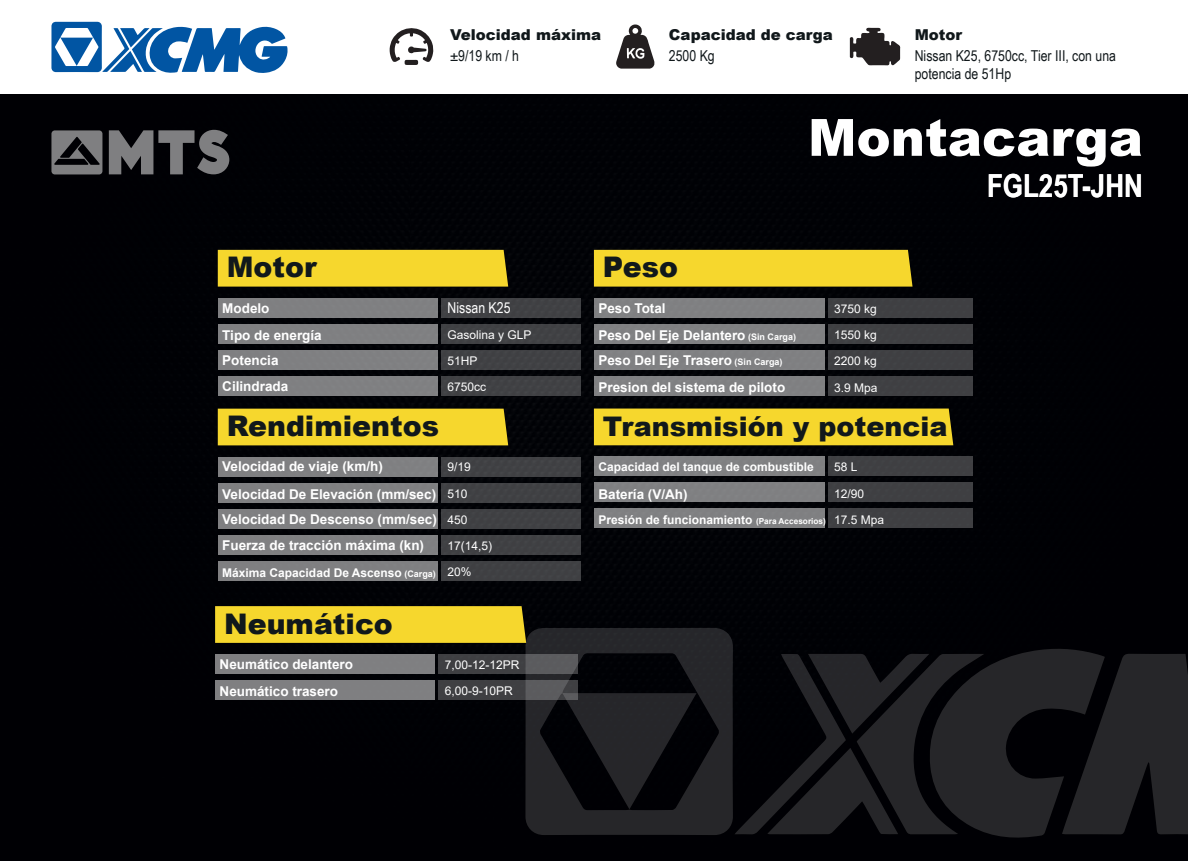
<style>
.page{position:relative;width:1188px;height:861px;background:#fff}
.page>*{position:absolute;margin:0;border:0;box-sizing:border-box;transform-origin:0 0}
.t1{font:900 51.3px "Arial";color:#fff}
.t2{font:700 31.65px "Arial Narrow";color:#fff}
.t3{font:900 28.35px "Arial";color:#11181b}
.t4{font:900 27px "Arial";color:#11181b}
.t5{font:15px/18px "Arial Narrow";color:#11181b}
.t6{font:900 15px "Arial";color:#11181b}
.t7{font:15px "Arial Narrow";color:#fff}
.t8{font:700 13.5px/27.3px "Arial";color:#fff}
.t9{font:12px/26.2px "Arial";color:#fff}
.t10{font:700 12px "Arial";color:#fff}
.s1{font-size:9px}
.s2{font-size:8.25px}
</style>
<div class="page">
<div style="left:0;top:94px;width:410px;height:766px;background:#000004"></div>
<div style="left:410px;top:94px;width:778px;height:766px;background:#000105"></div>
<svg style="left:850px;top:27px;width:50px;height:39px"></svg>
<svg style="left:616px;top:25px;width:39px;height:44px"></svg>
<svg style="left:390px;top:28px;width:43px;height:37px"></svg>
<svg style="left:525px;top:627px;width:208px;height:207px;background:#19191d"></svg>
<svg style="left:734px;top:646px;width:454px;height:192px;background:#17171b"></svg>
<div style="left:441px;top:298px;width:140px;height:19px;background:#404144"></div>
<div style="left:441px;top:324px;width:140px;height:19px;background:#404244"></div>
<div style="left:441px;top:350px;width:140px;height:19px;background:#404245"></div>
<div style="left:441px;top:376px;width:140px;height:19px;background:#404245"></div>
<div style="left:218px;top:250px;width:290px;height:36px;background:#f6d72d"></div>
<div style="left:218px;top:298px;width:219px;height:19px;background:#7f8082"></div>
<div style="left:218px;top:324px;width:219px;height:19px;background:#7f8082"></div>
<div style="left:218px;top:350px;width:219px;height:19px;background:#7f8082"></div>
<div style="left:218px;top:376px;width:219px;height:19px;background:#7f8082"></div>
<div style="left:441px;top:456px;width:140px;height:20px;background:#404244"></div>
<div style="left:441px;top:482px;width:140px;height:20px;background:#404144"></div>
<div style="left:441px;top:508px;width:140px;height:20px;background:#404144"></div>
<div style="left:441px;top:534px;width:140px;height:20px;background:#3f4144"></div>
<div style="left:218px;top:408px;width:290px;height:37px;background:#f6d72d"></div>
<div style="left:218px;top:456px;width:219px;height:20px;background:#7f8082"></div>
<div style="left:218px;top:482px;width:219px;height:20px;background:#7f8082"></div>
<div style="left:218px;top:508px;width:219px;height:20px;background:#7f8081"></div>
<div style="left:218px;top:534px;width:219px;height:20px;background:#7f7f81"></div>
<div style="left:218px;top:560px;width:219px;height:20px;background:#7f7f81"></div>
<div style="left:441px;top:560px;width:140px;height:20px;background:#3f4043"></div>
<svg style="left:438px;top:654px;width:140px;height:19px;background:#49494c"></svg>
<svg style="left:438px;top:680px;width:140px;height:19px;background:#47474a"></svg>
<div style="left:215px;top:606px;width:311px;height:36px;background:#f6d72d"></div>
<div style="left:215px;top:654px;width:219px;height:19px;background:#7f7f81"></div>
<div style="left:215px;top:680px;width:219px;height:19px;background:#7f7f81"></div>
<div style="left:594px;top:350px;width:230px;height:19px;background:#808082"></div>
<div style="left:828px;top:298px;width:145px;height:19px;background:#3f3f42"></div>
<div style="left:828px;top:324px;width:145px;height:19px;background:#3f4042"></div>
<div style="left:828px;top:350px;width:145px;height:19px;background:#3f4043"></div>
<div style="left:828px;top:376px;width:145px;height:19px;background:#3f4043"></div>
<div style="left:594px;top:298px;width:230px;height:19px;background:#808082"></div>
<div style="left:594px;top:324px;width:230px;height:19px;background:#808082"></div>
<div style="left:594px;top:376px;width:230px;height:19px;background:#808082"></div>
<div style="left:594px;top:250px;width:318px;height:36px;background:#f6d72d"></div>
<div style="left:594px;top:508px;width:230px;height:20px;background:#7f8082"></div>
<div style="left:594px;top:482px;width:230px;height:20px;background:#808082"></div>
<div style="left:828px;top:456px;width:145px;height:20px;background:#3f4042"></div>
<div style="left:828px;top:482px;width:145px;height:20px;background:#3f3f42"></div>
<div style="left:828px;top:508px;width:145px;height:20px;background:#3f3f42"></div>
<div style="left:594px;top:456px;width:230px;height:20px;background:#808082"></div>
<div style="left:594px;top:408px;width:359px;height:37px;background:#f6d72d"></div>
<svg style="left:51px;top:22px;width:237px;height:51px"></svg>
<svg style="left:109px;top:130px;width:120px;height:44px;background:#4f4f52"></svg>
<svg style="left:51px;top:130px;width:51px;height:44px;background:#5d5d5f"></svg>
<p class="t6" style="left:450px;top:24px;width:152px">Velocidad máxima</p>
<p class="t5" style="left:450px;top:46px;width:71px">±9/19 km / h</p>
<p class="t6" style="left:669px;top:24px;width:165px">Capacidad de carga</p>
<p class="t5" style="left:669px;top:46px;width:47px">2500 Kg</p>
<p class="t6" style="left:914px;top:24px;width:49px">Motor</p>
<p class="t5" style="left:914px;top:46px;width:203px">Nissan K25, 6750cc, Tier III, con una potencia de 51Hp</p>
<h1 class="t1" style="left:808px;top:100px;width:336px">Montacarga</h1>
<h2 class="t2" style="left:987px;top:162px;width:157px">FGL25T-JHN</h2>
<h3 class="t3" style="left:227px;top:246px;width:91px">Motor</h3>
<p class="t8" style="left:222px;top:294px;width:101px">Modelo<br>Tipo de energía</p>
<p class="t8" style="left:222px;top:347px;width:68px;line-height:26.1px">Potencia<br>Cilindrada</p>
<p class="t9" style="left:447px;top:347px;width:40px">51HP<br>6750cc</p>
<p class="t7" style="left:447px;top:296px;width:64px">Nissan K25</p>
<p class="t9" style="left:447px;top:321px;width:86px">Gasolina y GLP</p>
<h3 class="t3" style="left:227px;top:405px;width:214px">Rendimientos</h3>
<p class="t8" style="left:222px;top:453px;width:215px">Velocidad de viaje (km/h)<br>Velocidad De Elevación (mm/sec)</p>
<p class="t8" style="left:222px;top:506px;width:216px;line-height:26.1px">Velocidad De Descenso (mm/sec)<br>Fuerza de tracción máxima (kn)</p>
<p class="t10" style="left:222px;top:563px;width:215px">Máxima Capacidad De Ascenso <span class="s1">(Carga)</span></p>
<p class="t9" style="left:447px;top:454px;width:25px">9/19<br>510</p>
<p class="t9" style="left:447px;top:506px;width:46px">450<br>17(14,5)<br>20%</p>
<h3 class="t3" style="left:224px;top:602px;width:170px">Neumático</h3>
<p class="t8" style="left:220px;top:650px;width:135px">Neumático delantero<br>Neumático trasero</p>
<p class="t9" style="left:445px;top:651px;width:76px">7,00-12-12PR<br>6,00-9-10PR</p>
<h3 class="t3" style="left:603px;top:246px;width:76px">Peso</h3>
<p class="t8" style="left:598px;top:294px;width:199px">Peso Total<br>Peso Del Eje Delantero <span class="s1">(Sin Carga)</span></p>
<p class="t8" style="left:598px;top:346px;width:186px">Peso Del Eje Trasero <span class="s1">(Sin Carga)</span></p>
<p class="t8" style="left:598px;top:373px;width:188px">Presion del sistema de piloto</p>
<p class="t9" style="left:834px;top:295px;width:44px">3750 kg<br>1550 kg</p>
<p class="t9" style="left:834px;top:347px;width:44px">2200 kg</p>
<p class="t9" style="left:834px;top:374px;width:45px">3.9 Mpa</p>
<h3 class="t4" style="left:603px;top:406px;width:346px">Transmisión y potencia</h3>
<p class="t10" style="left:598px;top:458px;width:217px">Capacidad del tanque de combustible</p>
<p class="t8" style="left:598px;top:480px;width:91px">Batería (V/Ah)</p>
<p class="t9" style="left:834px;top:506px;width:52px">17.5 Mpa</p>
<p class="t9" style="left:834px;top:453px;width:32px">58 L<br>12/90</p>
<p class="t10" style="left:598px;top:510px;width:229px">Presión de funcionamiento <span class="s2">(Para Accesorios)</span></p>
</div>
